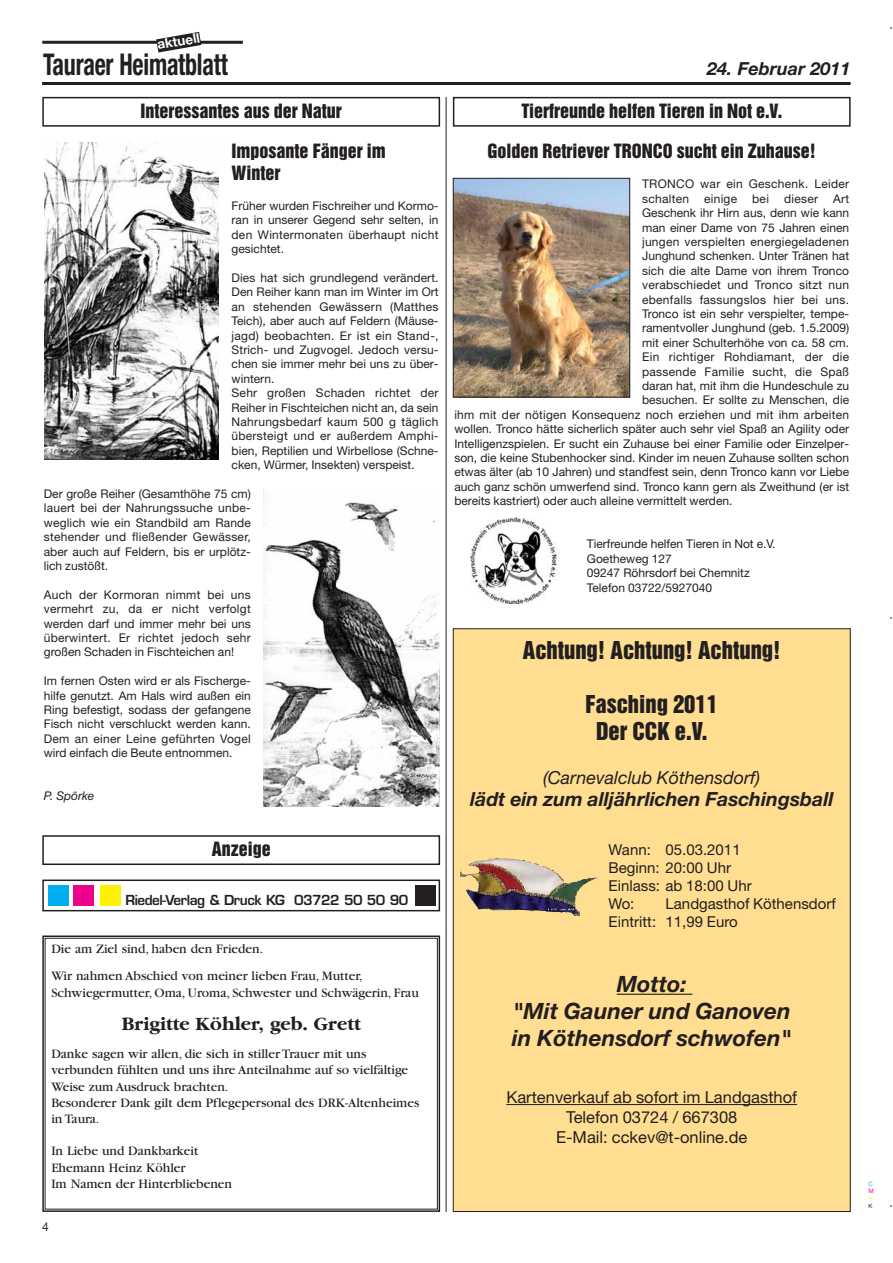
<style>
.page{position:relative;width:893px;height:1263px;background:#fff}
.page>*{position:absolute;margin:0;border:0;box-sizing:border-box;transform-origin:0 0}
.t1{font:700 condensed 30px "Helvetica Neue";letter-spacing:-.01em;color:#231f20;scale:.8 1}
.t2{font:italic 700 22.5px/27px "Helvetica Neue";color:#231f20;text-align:center}
.t3{font:22.5px/27px "Helvetica Inserat";color:#231f20;text-align:center}
.t4{font:italic 700 19.5px "Helvetica Neue";color:#231f20}
.t5{font:700 19.5px "Garamond";color:#231f20}
.t6{font:18px/21.6px "Helvetica Inserat";color:#231f20}
.t7{font:italic 18px "Helvetica Neue";color:#231f20}
.t8{font:italic 700 18px "Helvetica Neue";color:#231f20}
.t9{font:16.5px/19.8px "Helvetica Neue";color:#231f20;text-align:center}
.t10{font:15px/18px "Helvetica Neue";color:#231f20}
.t11{font:13.5px/16.2px "Garamond";color:#231f20}
.t12{font:600 13.5px "Eurostile";letter-spacing:-.035em;color:#231f20}
.t13{font:700 13.5px "Helvetica Neue";color:#fff}
.t14{font:12px/14.4px "Helvetica Neue";color:#231f20;text-align:justify}
.t15{font:12px/14.4px "Helvetica Neue";letter-spacing:.02em;color:#231f20}
.t16{font:italic 12px "Helvetica Neue";color:#231f20}
.t17{font:6px "Helvetica Neue";color:#00adef}
.t18{font:6px "Helvetica Neue";color:#ec008c}
.t19{font:6px "Helvetica Neue";color:#fff200}
.t20{font:6px "Helvetica Neue";color:#231f20}
</style>
<div class="page">
<hr style="left:42px;top:82px;width:808px;height:3px;background:#231f20">
<hr style="left:42px;top:41px;width:201px;height:3px;background:#231f20">
<svg style="left:156px;top:32px;width:45px;height:21px"></svg>
<hr style="left:445px;top:97px;width:1px;height:1115px;background:#231f20">
<div style="left:42px;top:97px;width:398px;height:30px;border:2px solid #231f20"></div>
<img style="left:44px;top:142px;width:174px;height:318px">
<img style="left:263px;top:489px;width:176px;height:317px">
<div style="left:42px;top:835px;width:398px;height:30px;border:2px solid #231f20"></div>
<div style="left:42px;top:936px;width:398px;height:276px;border:2px solid #231f20"></div>
<img style="left:455px;top:180px;width:173px;height:216px">
<div style="left:453px;top:178px;width:177px;height:220px;border:1px solid #231f20"></div>
<img style="left:470px;top:518px;width:87px;height:85px">
<div style="left:453px;top:97px;width:397px;height:30px;border:2px solid #231f20"></div>
<div style="left:42px;top:880px;width:398px;height:31px;border:2px solid #231f20"></div>
<div style="left:48px;top:885px;width:21px;height:20px;background:#00adef"></div>
<div style="left:74px;top:885px;width:20px;height:20px;background:#ec008c"></div>
<div style="left:100px;top:885px;width:21px;height:20px;background:#fff200"></div>
<div style="left:415px;top:885px;width:21px;height:20px;background:#231f20"></div>
<div style="left:453px;top:629px;width:397px;height:583px;background:#ffdd91"></div>
<hr style="left:616px;top:994px;width:76px;height:1px;background:#231f20">
<hr style="left:506px;top:1104px;width:291px;height:1px;background:#231f20">
<img style="left:460px;top:858px;width:136px;height:58px">
<p class="t13" style="left:156px;top:40px;width:44px;rotate:-10deg">aktuell</p>
<h1 class="t1" style="left:43px;top:53px;width:232px">Tauraer Heimatblatt</h1>
<h3 class="t8" style="left:707px;top:62px;width:145px">24. Februar 2011</h3>
<h3 class="t6" style="left:141px;top:101px;width:203px">Interessantes aus der Natur</h3>
<h3 class="t6" style="left:231px;top:141px;width:156px">Imposante Fänger im<br>Winter</h3>
<p class="t14" style="left:231px;top:200px;width:208px">Früher wurden Fischreiher und Kormo&shy;ran in unserer Gegend sehr selten, in den Wintermonaten überhaupt nicht gesichtet.</p>
<p class="t14" style="left:231px;top:272px;width:208px;text-align:left">Dies hat sich grundlegend verändert.<br>Den Reiher kann man im Winter im Ort an stehenden Gewässern (Matthes Teich), aber auch auf Feldern (Mäuse&shy;jagd) beobachten. Er ist ein Stand-, Strich- und Zugvogel. Jedoch versu&shy;chen sie immer mehr bei uns zu über&shy;wintern.<br>Sehr großen Schaden richtet der Reiher in Fischteichen nicht an, da sein Nahrungsbedarf kaum 500 g täglich übersteigt und er außerdem Amphi&shy;bien, Reptilien und Wirbellose (Schne&shy;cken, Würmer, Insekten) verspeist.</p>
<p class="t14" style="left:44px;top:488px;width:208px">Der große Reiher (Gesamthöhe 75 cm) lauert bei der Nahrungssuche unbe&shy;weglich wie ein Standbild am Rande stehender und fließender Gewässer, aber auch auf Feldern, bis er urplötz&shy;lich zustößt.</p>
<p class="t14" style="left:44px;top:589px;width:208px">Auch der Kormoran nimmt bei uns vermehrt zu, da er nicht verfolgt werden darf und immer mehr bei uns überwintert. Er richtet jedoch sehr großen Schaden in Fischteichen an!</p>
<p class="t14" style="left:44px;top:675px;width:208px">Im fernen Osten wird er als Fischerge&shy;hilfe genutzt. Am Hals wird außen ein Ring befestigt, sodass der gefangene Fisch nicht verschluckt werden kann.<br>Dem an einer Leine geführten Vogel wird einfach die Beute entnommen.</p>
<p class="t16" style="left:44px;top:792px;width:52px">P. Spörke</p>
<h3 class="t6" style="left:212px;top:839px;width:60px">Anzeige</h3>
<h3 class="t6" style="left:521px;top:101px;width:262px">Tierfreunde helfen Tieren in Not e.V.</h3>
<h3 class="t6" style="left:487px;top:141px;width:330px">Golden Retriever TRONCO sucht ein Zuhause!</h3>
<p class="t15" style="left:642px;top:178px;width:208px">TRONCO war ein Geschenk. Leider schalten</p>
<p class="t14" style="left:704px;top:193px;width:35px">einige</p>
<p class="t14" style="left:752px;top:193px;width:18px">bei</p>
<p class="t14" style="left:784px;top:193px;width:35px">dieser</p>
<p class="t14" style="left:833px;top:193px;width:18px">Art</p>
<p class="t14" style="left:642px;top:207px;width:208px">Geschenk ihr Hirn aus, denn wie kann</p>
<p class="t14" style="left:642px;top:221px;width:208px">man einer Dame von 75 Jahren einen</p>
<p class="t15" style="left:642px;top:236px;width:208px">jungen verspielten energiegeladenen</p>
<p class="t14" style="left:642px;top:250px;width:208px">Junghund schenken. Unter Tränen hat</p>
<p class="t14" style="left:642px;top:265px;width:208px">sich die alte Dame von ihrem Tronco</p>
<p class="t15" style="left:642px;top:279px;width:208px">verabschiedet und Tronco sitzt nun</p>
<p class="t15" style="left:642px;top:293px;width:208px">ebenfalls fassungslos hier bei uns.</p>
<p class="t14" style="left:642px;top:308px;width:208px">Tronco ist ein sehr verspielter, tempe-</p>
<p class="t14" style="left:642px;top:322px;width:208px">ramentvoller Junghund (geb. 1.5.2009)</p>
<p class="t14" style="left:642px;top:337px;width:208px">mit einer Schulterhöhe von ca. 58 cm.</p>
<p class="t15" style="left:642px;top:351px;width:208px">Ein richtiger Rohdiamant, der die</p>
<p class="t15" style="left:642px;top:365px;width:208px">passende Familie sucht, die Spaß</p>
<p class="t14" style="left:642px;top:380px;width:208px">daran hat, mit ihm die Hundeschule zu</p>
<p class="t14" style="left:642px;top:394px;width:208px">besuchen. Er sollte zu Menschen, die</p>
<p class="t15" style="left:454px;top:409px;width:396px">ihm mit der nötigen Konsequenz noch erziehen und mit ihm arbeiten</p>
<p class="t14" style="left:454px;top:423px;width:396px">wollen. Tronco hätte sicherlich später auch sehr viel Spaß an Agility oder</p>
<p class="t14" style="left:454px;top:437px;width:396px">Intelligenzspielen. Er sucht ein Zuhause bei einer Familie oder Einzelper-</p>
<p class="t14" style="left:454px;top:452px;width:396px">son, die keine Stubenhocker sind. Kinder im neuen Zuhause sollten schon</p>
<p class="t14" style="left:454px;top:466px;width:396px">etwas älter (ab 10 Jahren) und standfest sein, denn Tronco kann vor Liebe</p>
<p class="t14" style="left:454px;top:481px;width:396px">auch ganz schön umwerfend sind. Tronco kann gern als Zweithund (er ist</p>
<p class="t14" style="left:454px;top:495px;width:279px">bereits kastriert) oder auch alleine vermittelt werden.</p>
<p class="t14" style="left:587px;top:538px;width:190px;text-align:left">Tierfreunde helfen Tieren in Not e.V.<br>Goetheweg 127<br>09247 Röhrsdorf bei Chemnitz<br>Telefon 03722/5927040</p>
<h2 class="t3" style="left:523px;top:638px;width:259px">Achtung! Achtung! Achtung!</h2>
<h2 class="t3" style="left:585px;top:692px;width:134px">Fasching 2011<br>Der CCK e.V.</h2>
<h3 class="t7" style="left:543px;top:771px;width:218px">(Carnevalclub Köthensdorf)</h3>
<h3 class="t4" style="left:470px;top:792px;width:365px">lädt ein zum alljährlichen Faschingsball</h3>
<p class="t10" style="left:608px;top:842px;width:145px">Wann: 05.03.2011<br>Beginn: 20:00 Uhr<br>Einlass: ab 18:00 Uhr<br>Wo:</p>
<p class="t12" style="left:125px;top:895px;width:284px">Riedel-Verlag &amp; Druck KG 03722 50 50 90</p>
<p class="t10" style="left:608px;top:896px;width:229px;text-indent:57px">Landgasthof Köthensdorf<br>Eintritt: 11,99 Euro</p>
<p class="t11" style="left:51px;top:937px;width:313px;line-height:26.8px">Die am Ziel sind, haben den Frieden.<br>Wir nahmen Abschied von meiner lieben Frau, Mutter,</p>
<p class="t11" style="left:51px;top:985px;width:369px">Schwiegermutter, Oma, Uroma, Schwester und Schwägerin, Frau</p>
<h3 class="t5" style="left:122px;top:1016px;width:240px">Brigitte Köhler, geb. Grett</h3>
<p class="t11" style="left:51px;top:1047px;width:369px">Danke sagen wir allen, die sich in stiller Trauer mit uns verbunden fühlten und uns ihre Anteilnahme auf so vielfältige Weise zum Ausdruck brachten.<br>Besonderer Dank gilt dem Pflegepersonal des DRK-Altenheimes in Taura.</p>
<p class="t11" style="left:51px;top:1144px;width:182px">In Liebe und Dankbarkeit<br>Ehemann Heinz Köhler<br>Im Namen der Hinterbliebenen</p>
<p class="t14" style="left:42px;top:1221px;width:8px">4</p>
<h2 class="t2" style="left:512px;top:973px;width:281px">Motto:<br>"Mit Gauner und Ganoven in Köthensdorf schwofen"</h2>
<h3 class="t9" style="left:506px;top:1089px;width:292px">Kartenverkauf ab sofort im Landgasthof<br>Telefon 03724 / 667308<br>E-Mail: cckev@t-online.de</h3>
<p class="t17" style="left:868px;top:1182px;width:6px">C</p>
<p class="t18" style="left:868px;top:1189px;width:7px">M</p>
<p class="t19" style="left:868px;top:1196px;width:5px">Y</p>
<p class="t20" style="left:868px;top:1204px;width:6px">K</p>
</div>
